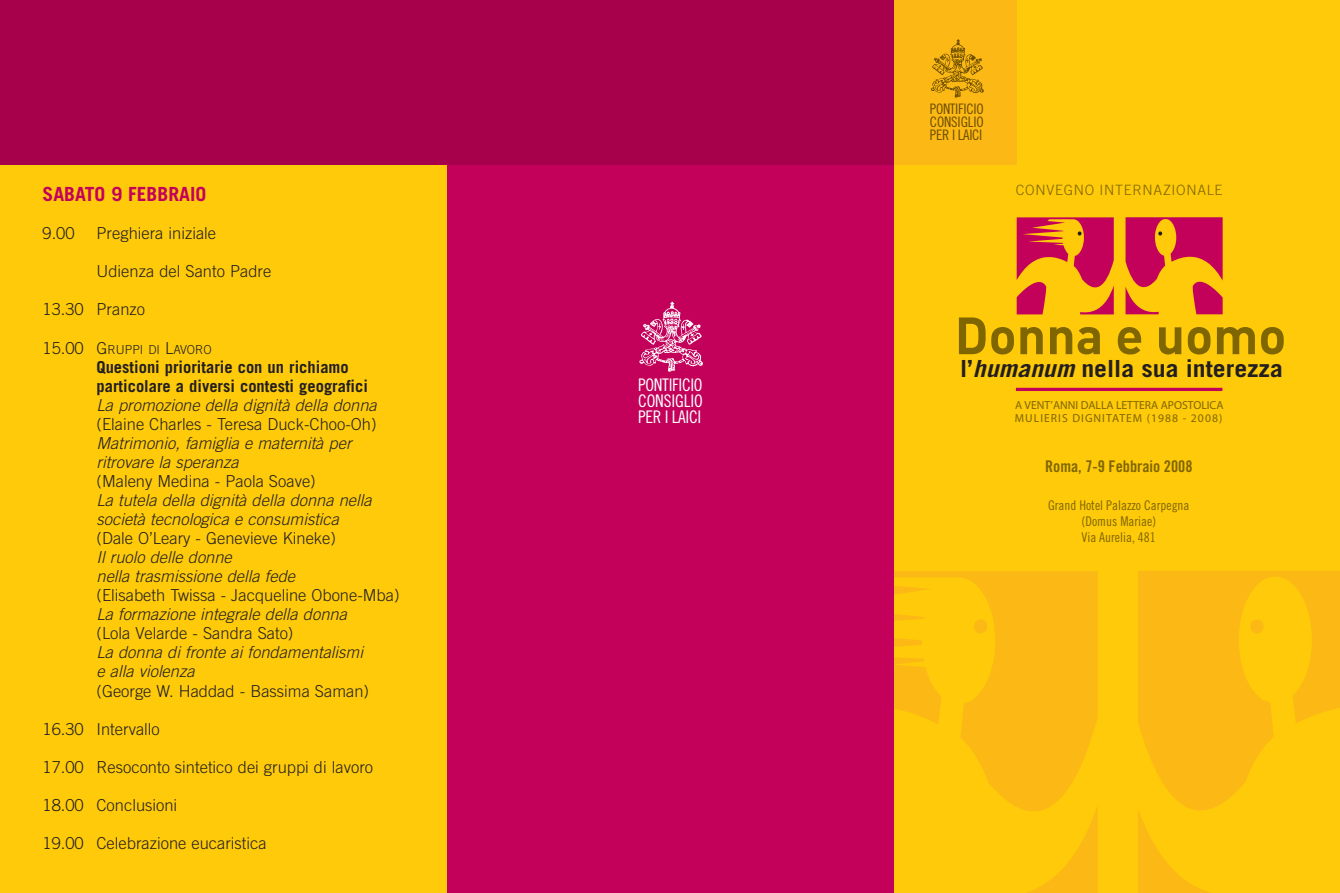
<style>
.page{position:relative;width:1340px;height:893px;background:#fff}
.page>*{position:absolute;margin:0;border:0;box-sizing:border-box;transform-origin:0 0}
.t1{font:51.6px "DIN Bold Alternate";color:#806600}
.t2{font:700 23.55px "Trade Gothic";color:#231f20;scale:1.09 1}
.t3{font:700 19.5px "Trade Gothic";color:#c3015b}
.t4{font:17.4px/15.6px "Trade Gothic Cond Eighteen";letter-spacing:-.02em;color:#fff;text-align:justify}
.t5{font:300 16.5px "Trade Gothic";color:#231f20}
.t6{font:italic 300 16.5px/19px "Trade Gothic";color:#231f20}
.t7{font:700 16.5px/19px "Trade Gothic";color:#231f20}
.t8{font:16.05px "Trade Gothic Bold Cond Twenty";color:#806600}
.t9{font:14.55px/13px "Trade Gothic Cond Eighteen";letter-spacing:-.02em;color:#6b4d00;text-align:justify}
.t10{font:300 14.25px "Trade Gothic";letter-spacing:.05em;color:#806600}
.t11{font:13.35px/16px "Trade Gothic Cond Eighteen";color:#806600;text-align:center}
.t12{font:300 12.3px "Trade Gothic";color:#231f20}
.t13{font:11.7px/12.9px "Myriad";letter-spacing:.005em;color:#806600}
.s1{font-size:16.5px}
.s2{font-style:italic}
</style>
<div class="page">
<div style="left:0;top:0;width:1339px;height:893px;background:#feca0a"></div>
<svg style="left:893px;top:571px;width:446px;height:322px"></svg>
<div style="left:1250px;top:619px;width:13px;height:14px;background:#fcb814;border-radius:50%"></div>
<svg style="left:1016px;top:217px;width:206px;height:97px"></svg>
<hr style="left:1015px;top:388px;width:207px;height:3px;background:#c3015b">
<div style="left:447px;top:0;width:446px;height:893px;background:#c3015b"></div>
<div style="left:893px;top:0;width:123px;height:165px;background:#fcb814"></div>
<div style="left:0;top:0;width:447px;height:165px;background:#a7014c"></div>
<div style="left:447px;top:0;width:446px;height:165px;background:#a7014c"></div>
<svg style="left:931px;top:39px;width:52px;height:59px"></svg>
<svg style="left:639px;top:302px;width:64px;height:70px"></svg>
<p class="t3" style="left:43px;top:187px;width:165px">SABATO 9 FEBBRAIO</p>
<p class="t5" style="left:43px;top:227px;width:34px">9.00</p>
<p class="t5" style="left:97px;top:227px;width:121px">Preghiera iniziale</p>
<p class="t5" style="left:97px;top:265px;width:176px">Udienza del Santo Padre</p>
<p class="t5" style="left:43px;top:304px;width:104px">13.30 Pranzo</p>
<p class="t12" style="left:43px;top:345px;width:171px"><span class="s1">15.00 G</span>RUPPI DI <span class="s1">L</span>AVORO</p>
<p class="t7" style="left:97px;top:359px;width:273px">Questioni prioritarie con un richiamo particolare a diversi contesti geografici</p>
<p class="t6" style="left:97px;top:397px;width:282px">La promozione della dignità della donna</p>
<p class="t5" style="left:97px;top:418px;width:281px">(Elaine Charles - Teresa Duck-Choo-Oh)</p>
<p class="t6" style="left:97px;top:435px;width:256px">Matrimonio, famiglia e maternità per ritrovare la speranza</p>
<p class="t5" style="left:97px;top:475px;width:221px">(Maleny Medina - Paola Soave)</p>
<p class="t6" style="left:97px;top:492px;width:277px">La tutela della dignità della donna nella società tecnologica e consumistica</p>
<p class="t5" style="left:97px;top:532px;width:241px">(Dale O’Leary - Genevieve Kineke)</p>
<p class="t6" style="left:97px;top:549px;width:200px">Il ruolo delle donne<br>nella trasmissione della fede</p>
<p class="t5" style="left:97px;top:589px;width:304px">(Elisabeth Twissa - Jacqueline Obone-Mba)</p>
<p class="t6" style="left:97px;top:606px;width:252px">La formazione integrale della donna</p>
<p class="t5" style="left:97px;top:627px;width:198px">(Lola Velarde - Sandra Sato)</p>
<p class="t6" style="left:97px;top:644px;width:268px">La donna di fronte ai fondamentalismi e alla violenza</p>
<p class="t5" style="left:97px;top:685px;width:274px">(George W. Haddad - Bassima Saman)</p>
<p class="t5" style="left:43px;top:723px;width:119px">16.30 Intervallo</p>
<p class="t5" style="left:43px;top:761px;width:332px">17.00 Resoconto sintetico dei gruppi di lavoro</p>
<p class="t5" style="left:43px;top:799px;width:136px">18.00 Conclusioni</p>
<p class="t5" style="left:43px;top:837px;width:226px">19.00 Celebrazione eucaristica</p>
<p class="t4" style="left:638px;top:379px;width:66px">PONTIFICIO CONSIGLIO PER I LAICI</p>
<p class="t9" style="left:929px;top:103px;width:55px">PONTIFICIO CONSIGLIO PER I LAICI</p>
<p class="t10" style="left:1015px;top:185px;width:208px">CONVEGNO INTERNAZIONALE</p>
<h1 class="t1" style="left:954px;top:306px;width:333px">Donna e uomo</h1>
<h2 class="t2" style="left:960px;top:360px;width:298px">l’<span class="s2">humanum</span> nella sua interezza</h2>
<p class="t13" style="left:1014px;top:400px;width:210px">A VENT’ANNI DALLA LETTERA APOSTOLICA<br>MULIERIS DIGNITATEM (1988 - 2008)</p>
<p class="t8" style="left:1045px;top:460px;width:149px">Roma, 7-9 Febbraio 2008</p>
<p class="t11" style="left:1048px;top:499px;width:143px">Grand Hotel Palazzo Carpegna (Domus Mariae)<br>Via Aurelia, 481</p>
</div>
